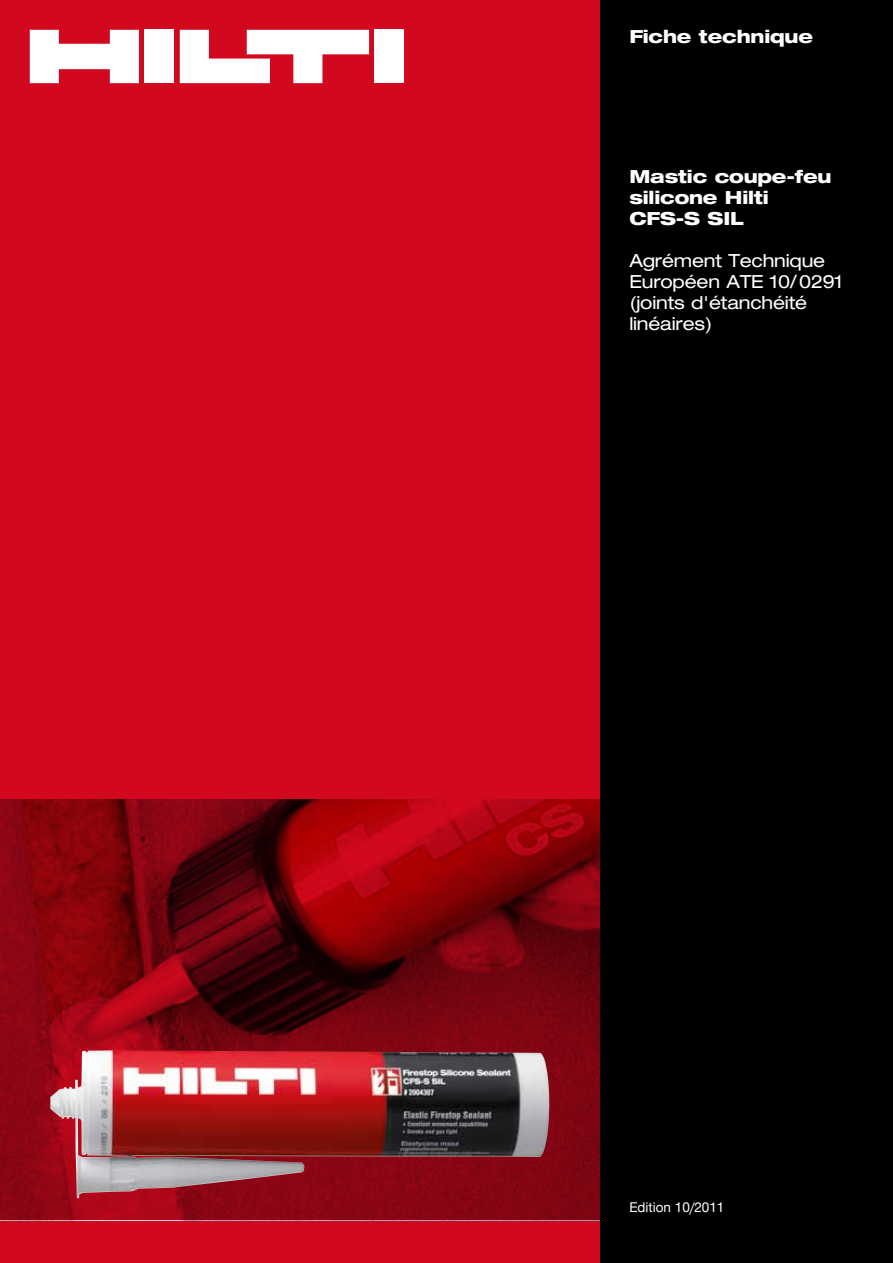
<style>
.page{position:relative;width:893px;height:1263px;background:#fff}
.page>*{position:absolute;margin:0;border:0;box-sizing:border-box;transform-origin:0 0}
.t1{font:expanded 18px/21px "Hilti";letter-spacing:-.01em;color:#fff}
.t2{font:800 expanded 18px/21px "Hilti";letter-spacing:-.01em;color:#fff}
.t3{font:13.5px "Hilti";color:#fff}
</style>
<div class="page">
<div style="left:600px;top:0;width:293px;height:1263px;background:#000"></div>
<div style="left:0;top:0;width:600px;height:1263px;background:#d2091e"></div>
<div style="left:145px;top:30px;width:29px;height:53px;background:#fff"></div>
<div style="left:375px;top:30px;width:29px;height:53px;background:#fff"></div>
<svg style="left:30px;top:30px;width:109px;height:53px"></svg>
<svg style="left:180px;top:30px;width:189px;height:53px"></svg>
<svg style="left:0;top:799px;width:600px;height:421px;background:#7d030d"></svg>
<img style="left:50px;top:1050px;width:500px;height:148px">
<p class="t2" style="left:629px;top:26px;width:185px">Fiche technique</p>
<p class="t2" style="left:629px;top:167px;width:204px">Mastic coupe-feu silicone Hilti<br>CFS-S SIL</p>
<p class="t1" style="left:629px;top:251px;width:215px">Agrément Technique<br>Européen ATE 10/ 0291 (joints d'étanchéité linéaires)</p>
<p class="t3" style="left:629px;top:1199px;width:97px">Edition 10/2011</p>
</div>
